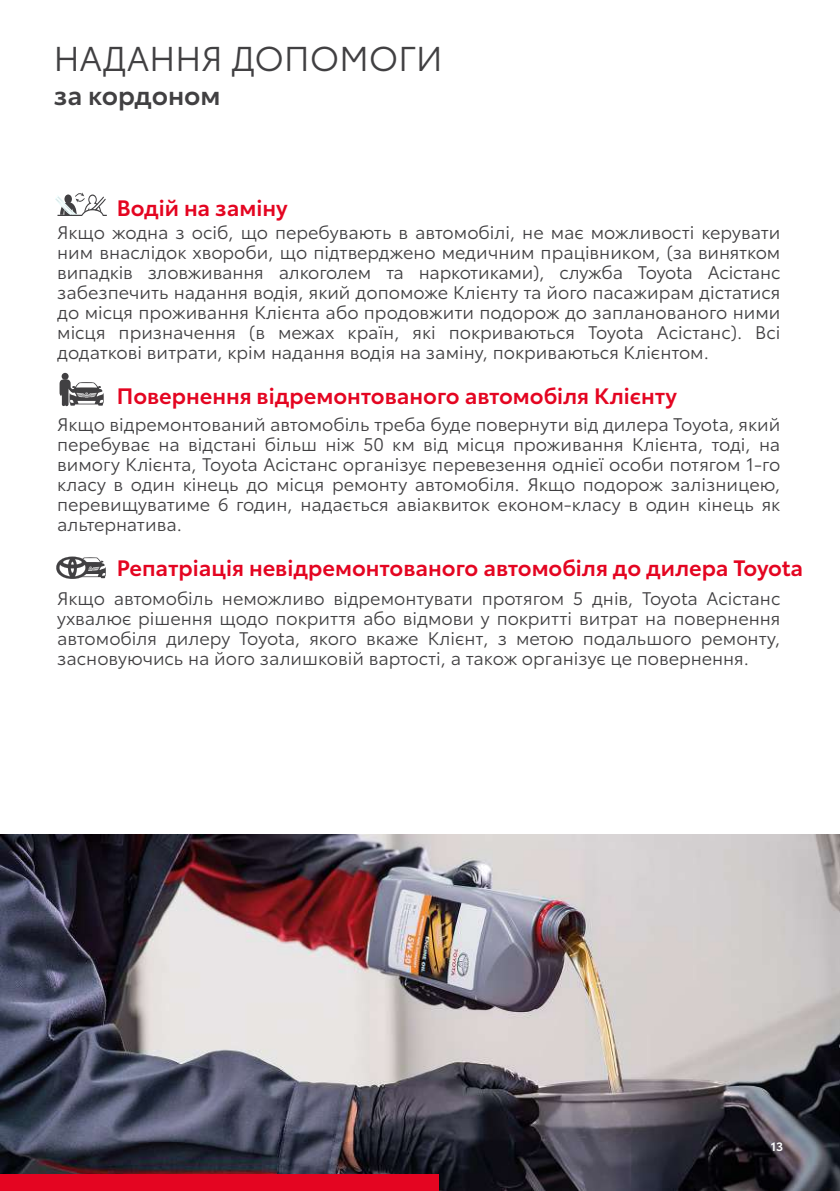
<style>
.page{position:relative;width:840px;height:1191px;background:#fff}
.page>*{position:absolute;margin:0;border:0;box-sizing:border-box;transform-origin:0 0}
.t1{font:34px "Toyota Type";color:#414042}
.t2{font:600 26px "Toyota Type";color:#414042}
.t3{font:600 22px "Toyota Type";color:#e40521}
.t4{font:18px/20px "Toyota Type";color:#414042;text-align:justify}
.t5{font:600 12px "Toyota Type";color:#fff}
</style>
<div class="page">
<svg style="left:56px;top:556px;width:50px;height:23px"></svg>
<div style="left:62px;top:373px;width:7px;height:7px;background:#414042;border-radius:50%"></div>
<svg style="left:59px;top:379px;width:45px;height:27px"></svg>
<svg style="left:55px;top:192px;width:52px;height:24px"></svg>
<img style="left:0;top:834px;width:839px;height:357px">
<div style="left:0;top:1174px;width:438px;height:17px;background:#e40521"></div>
<h1 class="t1" style="left:54px;top:33px;width:390px">НАДАННЯ ДОПОМОГИ</h1>
<h2 class="t2" style="left:54px;top:75px;width:168px">за кордоном</h2>
<p class="t3" style="left:117px;top:191px;width:172px">Водій на заміну</p>
<p class="t4" style="left:57px;top:221px;width:724px">Якщо жодна з осіб, що перебувають в автомобілі, не має можливості керувати ним внаслідок хвороби, що підтверджено медичним працівником, (за винятком випадків зловживання алкоголем та наркотиками), служба Toyota Асістанс забезпечить надання водія, який допоможе Клієнту та його пасажирам дістатися до місця проживання Клієнта або продовжити подорож до запланованого ними місця призначення (в межах країн, які покриваються Toyota Асістанс). Всі додаткові витрати, крім надання водія на заміну, покриваються Клієнтом.</p>
<p class="t3" style="left:117px;top:380px;width:561px">Повернення відремонтованого автомобіля Клієнту</p>
<p class="t4" style="left:57px;top:413px;width:724px">Якщо відремонтований автомобіль треба буде повернути від дилера Toyota, який перебуває на відстані більш ніж 50 км від місця проживання Клієнта, тоді, на вимогу Клієнта, Toyota Асістанс організує перевезення однієї особи потягом 1-го класу в один кінець до місця ремонту автомобіля. Якщо подорож залізницею, перевищуватиме 6 годин, надається авіаквиток економ-класу в один кінець як альтернатива.</p>
<p class="t3" style="left:117px;top:551px;width:687px">Репатріація невідремонтованого автомобіля до дилера Toyota</p>
<p class="t4" style="left:57px;top:587px;width:724px">Якщо автомобіль неможливо відремонтувати протягом 5 днів, Toyota Асістанс ухвалює рішення щодо покриття або відмови у покритті витрат на повернення автомобіля дилеру Toyota, якого вкаже Клієнт, з метою подальшого ремонту, засновуючись на його залишковій вартості, а також організує це повернення.</p>
<p class="t5" style="left:770px;top:1137px;width:14px">13</p>
</div>
